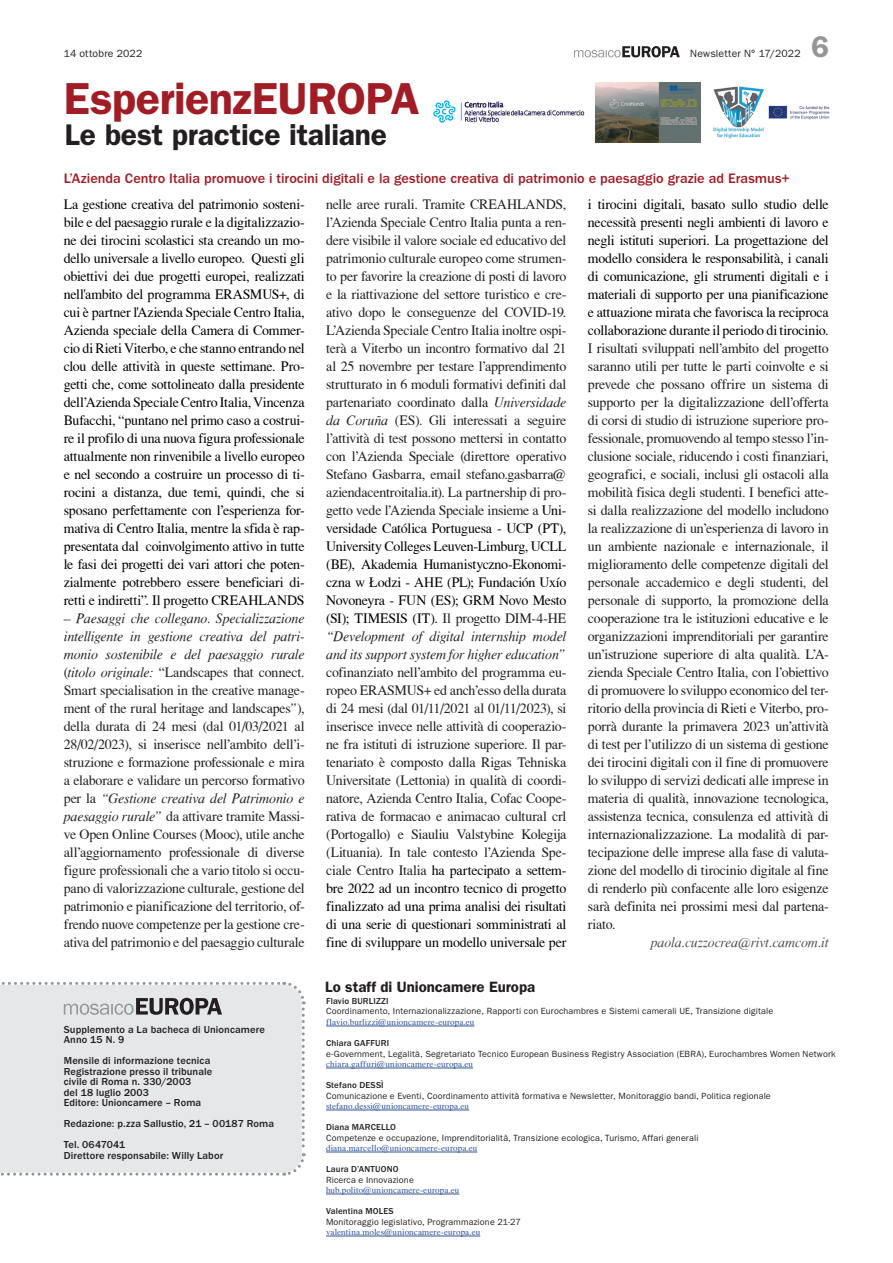
<style>
.page{position:relative;width:893px;height:1263px;background:#fff}
.page>*{position:absolute;margin:0;border:0;box-sizing:border-box;transform-origin:0 0}
.t1{font:600 45px "ITC Franklin Gothic Std";letter-spacing:-.01em;color:#a11c25}
.t2{font:600 30px "ITC Franklin Gothic Std";letter-spacing:-.01em;color:#231f20}
.t3{font:600 30px "ITC Franklin Gothic Std";color:#939598}
.t4{font:600 15px "ITC Franklin Gothic Std";color:#231f20}
.t5{font:14.25px/18px "T Acc LAD";letter-spacing:-.015em;color:#231f20;text-align:justify}
.t6{font:14.25px/18px "T Acc LAD";letter-spacing:-.01em;color:#000;text-align:justify}
.t7{font:14.25px/18px "T Acc LAD Italic";letter-spacing:-.015em;color:#231f20;text-align:justify}
.t8{font:500 14.25px "ITC Franklin Gothic Std";color:#a11c25}
.t9{font:14.25px "T Acc LAD Italic";letter-spacing:-.015em;color:#4b4c4d}
.t10{font:500 10.5px/10.5px "ITC Franklin Gothic Std";letter-spacing:.01em;color:#231f20}
.t11{font:10.5px "ITC Franklin Gothic Std";letter-spacing:.015em;color:#231f20}
.t12{font:9px "ITC Franklin Gothic Std";letter-spacing:.015em;color:#231f20}
.t13{font:9px "T Acc LAD";letter-spacing:.015em;color:#2f5496}
.t14{font:500 9px "ITC Franklin Gothic Std";letter-spacing:.015em;color:#231f20}
.s1{font-family:"T Acc LAD Italic"}
.s2{font-family:"T Acc LAD"}
.s3{color:#000}
</style>
<div class="page">
<svg style="left:574px;top:46px;width:106px;height:11px"></svg>
<div style="left:0;top:982px;width:306px;height:194px;background:#e6e7e9"></div>
<hr style="left:326px;top:1026px;width:148px;height:1px;background:#2f5496">
<hr style="left:326px;top:1068px;width:147px;height:1px;background:#2f5496">
<hr style="left:326px;top:1110px;width:143px;height:1px;background:#2f5496">
<hr style="left:326px;top:1152px;width:151px;height:1px;background:#2f5496">
<hr style="left:326px;top:1194px;width:133px;height:1px;background:#2f5496">
<hr style="left:326px;top:1236px;width:154px;height:1px;background:#2f5496">
<img style="left:433px;top:100px;width:151px;height:23px">
<img style="left:595px;top:83px;width:106px;height:59px">
<img style="left:713px;top:86px;width:117px;height:53px">
<p class="t11" style="left:64px;top:48px;width:80px">14 ottobre 2022</p>
<p class="t11" style="left:690px;top:48px;width:112px">Newsletter N° 17/2022</p>
<h1 class="t1" style="left:64px;top:72px;width:357px">EsperienzEUROPA</h1>
<h2 class="t2" style="left:65px;top:117px;width:324px">Le best practice italiane</h2>
<h2 class="t3" style="left:811px;top:29px;width:19px">6</h2>
<p class="t8" style="left:64px;top:170px;width:728px">L’Azienda Centro Italia promuove i tirocini digitali e la gestione creativa di patrimonio e paesaggio grazie ad Erasmus+</p>
<p class="t6" style="left:588px;top:195px;width:242px">i tirocini digitali, basato sullo studio delle necessità presenti negli ambienti di lavoro e negli istituti superiori. La progettazione del modello considera le responsabilità, i canali di comunicazione, gli strumenti digitali e i materiali di supporto per una pianificazione e attuazione mirata che favorisca la reciproca collaborazione durante il periodo di tirocinio.</p>
<p class="t5" style="left:588px;top:339px;width:242px">I risultati sviluppati nell’ambito del progetto saranno utili per tutte le parti coinvolte e si prevede che possano offrire un sistema di supporto per la digitalizzazione dell’offerta di corsi di studio di istruzione superiore pro&shy;fessionale, promuovendo al tempo stesso l’in&shy;clusione sociale, riducendo i costi finanziari, geografici, e sociali, inclusi gli ostacoli alla mobilità fisica degli studenti. I benefici atte&shy;si dalla realizzazione del modello includono la realizzazione di un’esperienza di lavoro in un ambiente nazionale e internazionale, il miglioramento delle competenze digitali del personale accademico e degli studenti, del personale di supporto, la promozione della cooperazione tra le istituzioni educative e le organizzazioni imprenditoriali per garantire un’istruzione superiore di alta qualità. L’A&shy;zienda Speciale Centro Italia, con l’obiettivo di promuovere lo sviluppo economico del ter&shy;ritorio della provincia di Rieti e Viterbo, pro&shy;porrà durante la primavera 2023 un’attività di test per l’utilizzo di un sistema di gestione dei tirocini digitali con il fine di promuovere lo sviluppo di servizi dedicati alle imprese in materia di qualità, innovazione tecnologica, assistenza tecnica, consulenza ed attività di internazionalizzazione. La modalità di par&shy;tecipazione delle imprese alla fase di valuta&shy;zione del modello di tirocinio digitale al fine di renderlo più confacente alle loro esigenze sarà definita nei prossimi mesi dal partena&shy;riato.</p>
<p class="t9" style="left:651px;top:934px;width:179px">paola.cuzzocrea@rivt.camcom.it</p>
<p class="t6" style="left:64px;top:195px;width:242px">La gestione creativa del patrimonio sosteni&shy;bile e del paesaggio rurale e la digitalizzazio&shy;ne dei tirocini scolastici sta creando un mo&shy;dello universale a livello europeo. Questi gli obiettivi dei due progetti europei, realizzati nell'ambito del programma ERASMUS+, di cui è partner l'Azienda Speciale Centro Italia, Azienda speciale della Camera di Commer&shy;cio di Rieti Viterbo, e che stanno entrando nel clou delle attività in queste settimane. Pro&shy;getti che, come sottolineato dalla presidente dell’Azienda Speciale Centro Italia, Vincenza Bufacchi, “puntano nel primo caso a costrui&shy;re il profilo di una nuova figura professionale attualmente non rinvenibile a livello europeo e nel secondo a costruire un processo di ti&shy;rocini a distanza, due temi, quindi, che si sposano perfettamente con l’esperienza for&shy;mativa di Centro Italia, mentre la sfida è rap&shy;presentata dal coinvolgimento attivo in tutte le fasi dei progetti dei vari attori che poten&shy;zialmente potrebbero essere beneficiari di&shy;retti e indiretti”. Il progetto CREAHLANDS</p>
<p class="t7" style="left:64px;top:609px;width:242px">– Paesaggi che collegano. Specializzazione intelligente in gestione creativa del patri&shy;monio sostenibile e del paesaggio rurale</p>
<p class="t5" style="left:64px;top:663px;width:242px">(<span class="s1">titolo originale:</span> “Landscapes that connect.<br>Smart specialisation in the creative manage&shy;ment of the rural heritage and landscapes<span class="s1">”</span>), della durata di 24 mesi (dal 01/03/2021 al 28/02/2023), si inserisce nell’ambito dell’i&shy;struzione e formazione professionale e mira a elaborare e validare un percorso formativo</p>
<p class="t7" style="left:64px;top:789px;width:242px"><span class="s2">per la</span> “Gestione creativa del Patrimonio e</p>
<p class="t5" style="left:64px;top:807px;width:242px"><span class="s1">paesaggio rurale”</span> da attivare tramite Massi&shy;ve Open Online Courses (Mooc), utile anche all’aggiornamento professionale di diverse figure professionali che a vario titolo si occu&shy;pano di valorizzazione culturale, gestione del patrimonio e pianificazione del territorio, of&shy;frendo nuove competenze per la gestione cre&shy;ativa del patrimonio e del paesaggio culturale</p>
<p class="t5" style="left:326px;top:195px;width:242px">nelle aree rurali. Tramite CREAHLANDS, l’Azienda Speciale Centro Italia punta a ren&shy;dere visibile il valore sociale ed educativo del patrimonio culturale europeo come strumen&shy;to per favorire la creazione di posti di lavoro e la riattivazione del settore turistico e cre&shy;ativo dopo le conseguenze del COVID-19.<br>L’Azienda Speciale Centro Italia inoltre ospi&shy;terà a Viterbo un incontro formativo dal 21 al 25 novembre per testare l’apprendimento strutturato in 6 moduli formativi definiti dal partenariato coordinato dalla <span class="s1">Universidade da Coruña</span> (ES). Gli interessati a seguire l’attività di test possono mettersi in contatto con l’Azienda Speciale (direttore operativo Stefano Gasbarra, email stefano.gasbarra@ aziendacentroitalia.it). La partnership di pro&shy;getto vede l’Azienda Speciale insieme a <span class="s3">Uni&shy;versidade Católica Portuguesa - UCP (PT), University Colleges Leuven-Limburg, UCLL (BE), Akademia Humanistyczno-Ekonomi&shy;czna w ∫odzi - AHE (PL); Fundación Uxío Novoneyra - FUN (ES); GRM Novo Mesto (SI); TIMESIS (IT).</span> Il progetto DIM-4-HE</p>
<p class="t7" style="left:326px;top:627px;width:242px">“Development of digital internship model and its support system for higher education”</p>
<p class="t5" style="left:326px;top:663px;width:242px">cofinanziato nell’ambito del programma eu&shy;ropeo ERASMUS+ ed anch’esso della durata di 24 mesi (dal 01/11/2021 al 01/11/2023), si inserisce invece nelle attività di cooperazio&shy;ne fra istituti di istruzione superiore. Il par&shy;tenariato è composto dalla Rigas Tehniska Universitate (Lettonia) in qualità di coordi&shy;natore, Azienda Centro Italia, Cofac Coope&shy;rativa de formacao e animacao cultural crl (Portogallo) e Siauliu Valstybine Kolegija (Lituania). In tale contesto l’Azienda Spe&shy;ciale Centro Italia <span class="s3">ha partecipato a settem&shy;bre 2022 ad un incontro tecnico di progetto finalizzato ad una prima analisi dei risultati di una serie di questionari somministrati al fine di sviluppare un modello universale per</span></p>
<p class="t10" style="left:64px;top:1024px;width:203px">Supplemento a La bacheca di Unioncamere<br>Anno 15 N. 9</p>
<p class="t10" style="left:64px;top:1056px;width:150px">Mensile di informazione tecnica<br>Registrazione presso il tribunale civile di Roma n. 330/2003<br>del 18 luglio 2003<br>Editore: Unioncamere – Roma</p>
<p class="t10" style="left:64px;top:1113px;width:212px;line-height:21px">Redazione: p.zza Sallustio, 21 – 00187 Roma<br>Tel. 0647041</p>
<p class="t10" style="left:64px;top:1150px;width:161px">Direttore responsabile: Willy Labor</p>
<p class="t4" style="left:325px;top:978px;width:212px">Lo staff di Unioncamere Europa</p>
<p class="t14" style="left:326px;top:996px;width:64px">Flavio BURLIZZI</p>
<p class="t12" style="left:326px;top:1006px;width:449px">Coordinamento, Internazionalizzazione, Rapporti con Eurochambres e Sistemi camerali UE, Transizione digitale</p>
<p class="t13" style="left:326px;top:1017px;width:150px">flavio.burlizzi@unioncamere-europa.eu</p>
<p class="t14" style="left:326px;top:1038px;width:65px">Chiara GAFFURI</p>
<p class="t12" style="left:326px;top:1048px;width:511px">e-Government, Legalità, Segretariato Tecnico European Business Registry Association (EBRA), Eurochambres Women Network</p>
<p class="t13" style="left:326px;top:1059px;width:149px">chiara.gaffuri@unioncamere-europa.eu</p>
<p class="t14" style="left:326px;top:1080px;width:59px">Stefano DESSÌ</p>
<p class="t12" style="left:326px;top:1090px;width:446px">Comunicazione e Eventi, Coordinamento attività formativa e Newsletter, Monitoraggio bandi, Politica regionale</p>
<p class="t13" style="left:326px;top:1101px;width:145px">stefano.dessi@unioncamere-europa.eu</p>
<p class="t14" style="left:326px;top:1122px;width:72px">Diana MARCELLO</p>
<p class="t12" style="left:326px;top:1132px;width:374px">Competenze e occupazione, Imprenditorialità, Transizione ecologica, Turismo, Affari generali</p>
<p class="t13" style="left:326px;top:1143px;width:153px">diana.marcello@unioncamere-europa.eu</p>
<p class="t14" style="left:326px;top:1164px;width:74px">Laura D’ANTUONO</p>
<p class="t12" style="left:326px;top:1174px;width:89px">Ricerca e Innovazione</p>
<p class="t13" style="left:326px;top:1185px;width:135px">hub.polito@unioncamere-europa.eu</p>
<p class="t14" style="left:326px;top:1206px;width:69px">Valentina MOLES</p>
<p class="t12" style="left:326px;top:1216px;width:196px">Monitoraggio legislativo, Programmazione 21-27</p>
<p class="t13" style="left:326px;top:1227px;width:156px">valentina.moles@unioncamere-europa.eu</p>
</div>
